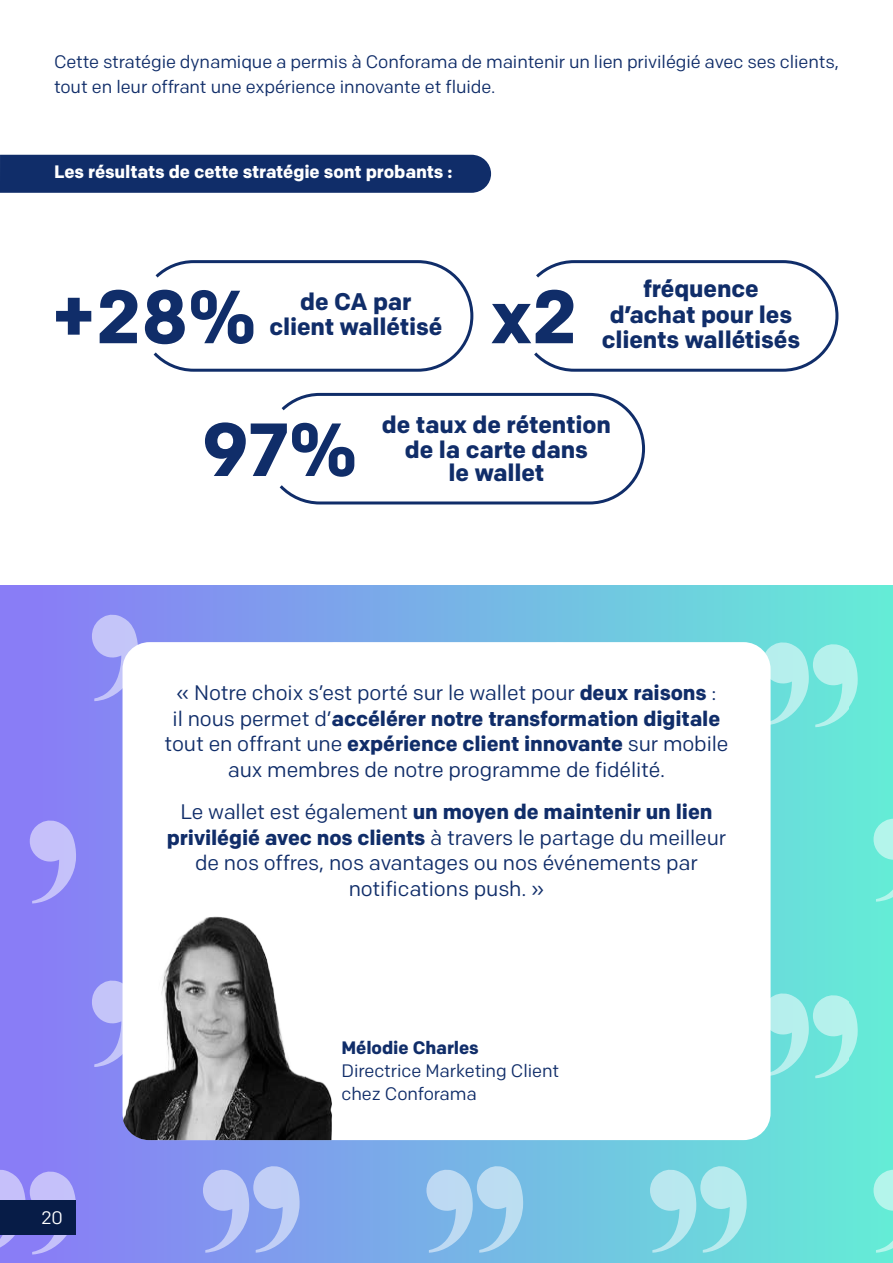
<style>
.page{position:relative;width:893px;height:1263px;background:#fff}
.page>*{position:absolute;margin:0;border:0;box-sizing:border-box;transform-origin:0 0}
.t1{font:700 75px "Colfax";color:#102d69}
.t2{font:700 24px/25.5px "Colfax";letter-spacing:-.005em;color:#102d69;text-align:center}
.t3{font:21px/25.5px "Colfax";letter-spacing:-.005em;color:#102d69;text-align:center}
.t4{font:18px/23px "Colfax";letter-spacing:-.005em;color:#102d69}
.t5{font:700 18px "Colfax";letter-spacing:-.005em;color:#fff}
.t6{font:700 18px "Colfax";letter-spacing:-.005em;color:#102d69}
.t7{font:18px "Colfax";color:#fff}
.s1{font-weight:700}
</style>
<div class="page">
<div style="left:0;top:585px;width:893px;height:678px;background:linear-gradient(to right,#8b79f7,#64ecd6)"></div>
<svg style="left:0;top:1168px;width:76px;height:86px"></svg>
<svg style="left:203px;top:1165px;width:97px;height:88px"></svg>
<svg style="left:92px;top:979px;width:30px;height:99px"></svg>
<svg style="left:426px;top:1165px;width:97px;height:88px"></svg>
<svg style="left:650px;top:1165px;width:97px;height:88px"></svg>
<svg style="left:873px;top:1168px;width:20px;height:85px"></svg>
<svg style="left:771px;top:992px;width:87px;height:86px"></svg>
<svg style="left:30px;top:819px;width:46px;height:84px"></svg>
<svg style="left:92px;top:613px;width:95px;height:114px"></svg>
<svg style="left:873px;top:817px;width:20px;height:85px"></svg>
<svg style="left:762px;top:641px;width:96px;height:86px"></svg>
<div style="left:123px;top:642px;width:648px;height:498px;background:#fff;border-radius:27px"></div>
<img style="left:122px;top:912px;width:210px;height:228px">
<div style="left:0;top:155px;width:491px;height:38px;background:#102d69"></div>
<svg style="left:153px;top:260px;width:321px;height:112px"></svg>
<svg style="left:279px;top:392px;width:367px;height:113px"></svg>
<svg style="left:534px;top:260px;width:305px;height:112px"></svg>
<div style="left:0;top:1200px;width:76px;height:34px;background:#071c47"></div>
<p class="t4" style="left:54px;top:48px;width:787px;line-height:25.5px">Cette stratégie dynamique a permis à Conforama de maintenir un lien privilégié avec ses clients, tout en leur offrant une expérience innovante et fluide.</p>
<p class="t5" style="left:54px;top:160px;width:400px">Les résultats de cette stratégie sont probants :</p>
<h1 class="t1" style="left:51px;top:271px;width:206px">+28%</h1>
<p class="t2" style="left:300px;top:289px;width:113px">de CA par</p>
<p class="t2" style="left:269px;top:314px;width:175px">client wallétisé</p>
<h1 class="t1" style="left:491px;top:271px;width:88px">x2</h1>
<p class="t2" style="left:610px;top:276px;width:184px">fréquence d’achat pour les</p>
<p class="t2" style="left:602px;top:327px;width:200px">clients wallétisés</p>
<h1 class="t1" style="left:202px;top:403px;width:156px">97%</h1>
<p class="t2" style="left:382px;top:411px;width:230px">de taux de rétention de la carte dans</p>
<p class="t2" style="left:449px;top:460px;width:97px">le wallet</p>
<p class="t3" style="left:164px;top:680px;width:565px">« Notre choix s’est porté sur le wallet pour <span class="s1">deux raisons</span> :<br>il nous permet d’<span class="s1">accélérer notre transformation digitale </span>tout en offrant une <span class="s1">expérience client innovante</span> sur mobile aux membres de notre programme de fidélité.</p>
<p class="t3" style="left:167px;top:799px;width:561px">Le wallet est également <span class="s1">un moyen de maintenir un lien privilégié avec nos clients</span> à travers le partage du meilleur de nos offres, nos avantages ou nos événements par notifications push. »</p>
<p class="t7" style="left:41px;top:1206px;width:23px">20</p>
<p class="t6" style="left:342px;top:1036px;width:139px">Mélodie Charles</p>
<p class="t4" style="left:342px;top:1059px;width:219px">Directrice Marketing Client chez Conforama</p>
</div>
